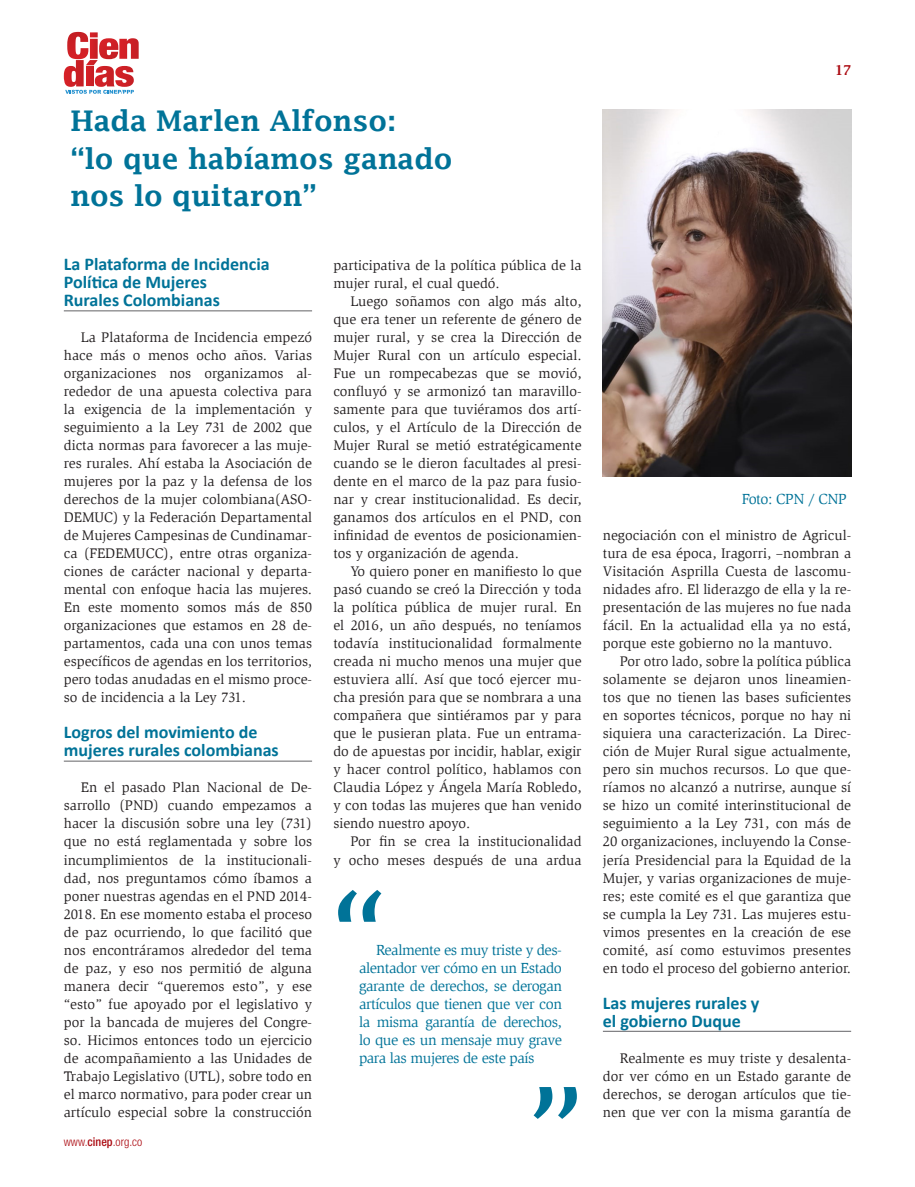
<style>
.page{position:relative;width:915px;height:1187px;background:#fff}
.page>*{position:absolute;margin:0;border:0;box-sizing:border-box;transform-origin:0 0}
._1_tit{font:600 28.5px/37.5px "Lucida Fax";color:#007398}
._1_SUBT{font:700 18px/18px "Calibri";color:#007398}
.resaltado_texto_rojo{font:15px/18px "Slimbach Std";letter-spacing:-.03em;color:#007398;text-align:justify}
.t1{font:700 15px "Slimbach Std";color:#ac0c13}
.Texto_corrido{font:14.25px/18px "Slimbach Std";color:#231f20;text-align:justify}
.t2{font:300 condensed 12px "Helvetica Neue LT Std";color:#ac0c13}
.s1{font-weight:500}
</style>
<div class="page">
<svg style="left:64px;top:32px;width:75px;height:62px"></svg>
<hr style="left:64px;top:310px;width:248px;height:1px;background:#636366">
<hr style="left:64px;top:760px;width:248px;height:1px;background:#636366">
<hr style="left:602px;top:1030px;width:248px;height:1px;background:#636366">
<img style="left:602px;top:109px;width:248px;height:367px">
<svg style="left:338px;top:890px;width:43px;height:31px"></svg>
<svg style="left:533px;top:1087px;width:43px;height:31px"></svg>
<p class="_1_tit" style="left:70px;top:102px;width:383px">Hada Marlen Alfonso:<br>“lo que habíamos ganado nos lo quitaron”</p>
<p class="_1_SUBT" style="left:64px;top:255px;width:207px">La Plataforma de Incidencia<br>Política de Mujeres<br>Rurales Colombianas</p>
<p class="Texto_corrido" style="left:64px;top:328px;width:250px;text-indent:17px">La Plataforma de Incidencia empezó hace más o menos ocho años. Varias organizaciones nos organizamos al&shy;rededor de una apuesta colectiva para la exigencia de la implementación y seguimiento a la Ley 731 de 2002 que dicta normas para favorecer a las muje&shy;res rurales. Ahí estaba la Asociación de mujeres por la paz y la defensa de los derechos de la mujer colombiana(ASO-DEMUC) y la Federación Departamental de Mujeres Campesinas de Cundinamar&shy;ca (FEDEMUCC), entre otras organiza&shy;ciones de carácter nacional y departa&shy;mental con enfoque hacia las mujeres.<br>En este momento somos más de 850 organizaciones que estamos en 28 de&shy;partamentos, cada una con unos temas específicos de agendas en los territorios, pero todas anudadas en el mismo proce&shy;so de incidencia a la Ley 731.</p>
<p class="_1_SUBT" style="left:64px;top:723px;width:216px">Logros del movimiento de mujeres rurales colombianas</p>
<p class="Texto_corrido" style="left:64px;top:778px;width:250px;text-indent:17px">En el pasado Plan Nacional de De&shy;sarrollo (PND) cuando empezamos a hacer la discusión sobre una ley (731) que no está reglamentada y sobre los incumplimientos de la institucionali&shy;dad, nos preguntamos cómo íbamos a poner nuestras agendas en el PND 2014- 2018. En ese momento estaba el proceso de paz ocurriendo, lo que facilitó que nos encontráramos alrededor del tema de paz, y eso nos permitió de alguna manera decir “queremos esto”, y ese “esto” fue apoyado por el legislativo y por la bancada de mujeres del Congre&shy;so. Hicimos entonces todo un ejercicio de acompañamiento a las Unidades de Trabajo Legislativo (UTL), sobre todo en el marco normativo, para poder crear un artículo especial sobre la construcción</p>
<p class="t2" style="left:64px;top:1134px;width:80px">www.<span class="s1">cinep</span>.org.co</p>
<p class="Texto_corrido" style="left:333px;top:256px;width:250px">participativa de la política pública de la mujer rural, el cual quedó.</p>
<p class="Texto_corrido" style="left:333px;top:292px;width:250px;text-indent:17px">Luego soñamos con algo más alto, que era tener un referente de género de mujer rural, y se crea la Dirección de Mujer Rural con un artículo especial.<br>Fue un rompecabezas que se movió, confluyó y se armonizó tan maravillo&shy;samente para que tuviéramos dos artí&shy;culos, y el Artículo de la Dirección de Mujer Rural se metió estratégicamente cuando se le dieron facultades al presi&shy;dente en el marco de la paz para fusio&shy;nar y crear institucionalidad. Es decir, ganamos dos artículos en el PND, con infinidad de eventos de posicionamien&shy;tos y organización de agenda.</p>
<p class="Texto_corrido" style="left:333px;top:562px;width:250px;text-indent:17px">Yo quiero poner en manifiesto lo que pasó cuando se creó la Dirección y toda la política pública de mujer rural. En el 2016, un año después, no teníamos todavía institucionalidad formalmente creada ni mucho menos una mujer que estuviera allí. Así que tocó ejercer mu&shy;cha presión para que se nombrara a una compañera que sintiéramos par y para que le pusieran plata. Fue un entrama&shy;do de apuestas por incidir, hablar, exigir y hacer control político, hablamos con Claudia López y Ángela María Robledo, y con todas las mujeres que han venido siendo nuestro apoyo.</p>
<p class="Texto_corrido" style="left:333px;top:832px;width:250px;text-align:right">Por fin se crea la institucionalidad<br>y ocho meses después de una ardua</p>
<p class="resaltado_texto_rojo" style="left:359px;top:940px;width:204px;text-indent:17px">Realmente es muy triste y des&shy;alentador ver cómo en un Estado garante de derechos, se derogan artículos que tienen que ver con la misma garantía de derechos, lo que es un mensaje muy grave para las mujeres de este país</p>
<p class="t1" style="left:834px;top:61px;width:18px">17</p>
<p class="resaltado_texto_rojo" style="left:741px;top:490px;width:106px">Foto: CPN / CNP</p>
<p class="Texto_corrido" style="left:602px;top:526px;width:250px">negociación con el ministro de Agricul&shy;tura de esa época, Iragorri, –nombran a Visitación Asprilla Cuesta de lascomu&shy;nidades afro. El liderazgo de ella y la re&shy;presentación de las mujeres no fue nada fácil. En la actualidad ella ya no está, porque este gobierno no la mantuvo.</p>
<p class="Texto_corrido" style="left:602px;top:652px;width:250px;text-indent:17px">Por otro lado, sobre la política pública solamente se dejaron unos lineamien&shy;tos que no tienen las bases suficientes en soportes técnicos, porque no hay ni siquiera una caracterización. La Direc&shy;ción de Mujer Rural sigue actualmente, pero sin muchos recursos. Lo que que&shy;ríamos no alcanzó a nutrirse, aunque sí se hizo un comité interinstitucional de seguimiento a la Ley 731, con más de 20 organizaciones, incluyendo la Conse&shy;jería Presidencial para la Equidad de la Mujer, y varias organizaciones de muje&shy;res; este comité es el que garantiza que se cumpla la Ley 731. Las mujeres estu&shy;vimos presentes en la creación de ese comité, así como estuvimos presentes en todo el proceso del gobierno anterior.</p>
<p class="_1_SUBT" style="left:602px;top:993px;width:158px">Las mujeres rurales y el gobierno Duque</p>
<p class="Texto_corrido" style="left:602px;top:1048px;width:250px;text-indent:17px">Realmente es muy triste y desalenta&shy;dor ver cómo en un Estado garante de derechos, se derogan artículos que tie&shy;nen que ver con la misma garantía de</p>
</div>
